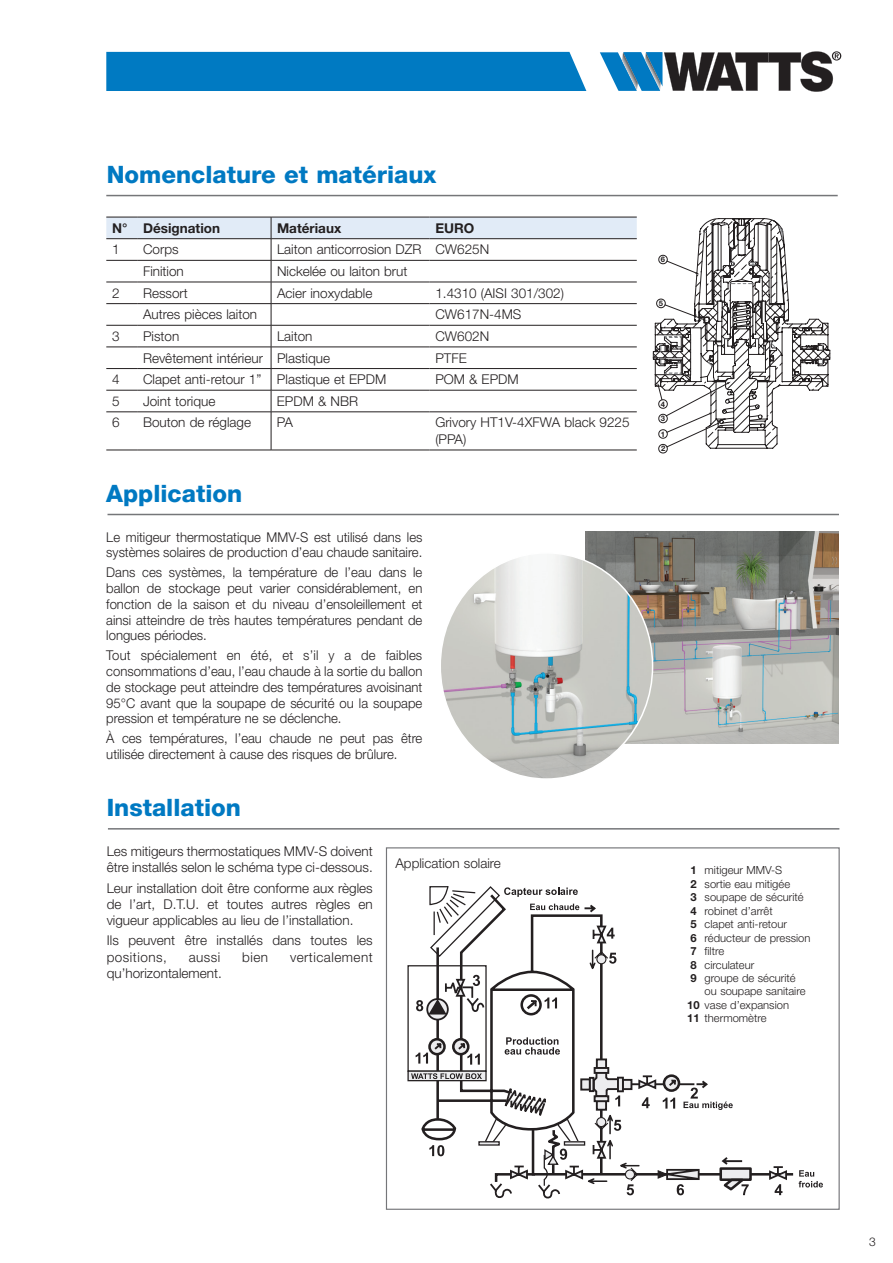
<style>
.page{position:relative;width:893px;height:1263px;background:#fff}
.page>*{position:absolute;margin:0;border:0;box-sizing:border-box;transform-origin:0 0}
.t1{font:800 24px "Helvetica Neue LT Std";color:#0079c2}
.t2{font:300 13.5px/15.8px "Helvetica Neue LT Std";color:#231f20}
.t3{font:700 13.5px "Helvetica Neue LT Std";color:#231f20}
.t4{font:300 13.5px "Helvetica Neue LT Std";letter-spacing:.035em;color:#231f20}
.t5{font:300 12px "Helvetica Neue LT Std";color:#231f20}
.t6{font:300 11.25px/13.5px "Helvetica Neue LT Std";color:#231f20}
.t7{font:700 7.65px/14.7px "Helvetica Neue LT Std";color:#231f20}
.s1{font-weight:700}
</style>
<div class="page">
<svg style="left:600px;top:51px;width:242px;height:41px"></svg>
<div style="left:106px;top:52px;width:480px;height:39px;background:#007ac2"></div>
<hr style="left:106px;top:412px;width:31px;height:1px;background:#231f20">
<hr style="left:137px;top:412px;width:134px;height:1px;background:#231f20">
<hr style="left:106px;top:450px;width:31px;height:1px;background:#231f20">
<hr style="left:137px;top:450px;width:134px;height:1px;background:#231f20">
<svg style="left:106px;top:217px;width:531px;height:195px"></svg>
<hr style="left:429px;top:390px;width:208px;height:1px;background:#231f20">
<hr style="left:271px;top:412px;width:158px;height:1px;background:#231f20">
<hr style="left:271px;top:412px;width:1px;height:38px;background:#231f20">
<hr style="left:429px;top:412px;width:208px;height:1px;background:#231f20">
<hr style="left:271px;top:450px;width:158px;height:1px;background:#231f20">
<hr style="left:429px;top:450px;width:208px;height:1px;background:#231f20">
<hr style="left:106px;top:195px;width:732px;height:1px;background:#757679">
<hr style="left:108px;top:828px;width:731px;height:1px;background:#757679">
<hr style="left:108px;top:514px;width:731px;height:1px;background:#757679">
<div style="left:407px;top:965px;width:80px;height:107px;border:1px solid #231f20"></div>
<div style="left:408px;top:1071px;width:78px;height:10px;background:#ececee"></div>
<div style="left:407px;top:1070px;width:80px;height:11px;border:1px solid #231f20"></div>
<svg style="left:411px;top:886px;width:412px;height:312px"></svg>
<svg style="left:653px;top:218px;width:177px;height:235px"></svg>
<img style="left:585px;top:531px;width:254px;height:213px">
<img style="left:442px;top:553px;width:211px;height:224px">
<h1 class="t1" style="left:107px;top:160px;width:331px">Nomenclature et matériaux</h1>
<p class="t3" style="left:112px;top:220px;width:109px">N° Désignation</p>
<p class="t3" style="left:277px;top:220px;width:66px">Matériaux</p>
<p class="t3" style="left:435px;top:220px;width:41px">EURO</p>
<p class="t2" style="left:112px;top:241px;width:9px">1</p>
<p class="t2" style="left:143px;top:241px;width:37px">Corps</p>
<p class="t2" style="left:277px;top:241px;width:214px">Laiton anticorrosion DZR CW625N</p>
<p class="t2" style="left:143px;top:263px;width:42px">Finition</p>
<p class="t2" style="left:277px;top:263px;width:132px">Nickelée ou laiton brut</p>
<p class="t2" style="left:112px;top:285px;width:9px">2</p>
<p class="t2" style="left:143px;top:285px;width:46px">Ressort</p>
<p class="t2" style="left:277px;top:285px;width:97px">Acier inoxydable</p>
<p class="t2" style="left:435px;top:285px;width:130px">1.4310 (AISI 301/302)</p>
<p class="t2" style="left:143px;top:306px;width:116px">Autres pièces laiton</p>
<p class="t2" style="left:435px;top:306px;width:88px">CW617N-4MS</p>
<p class="t2" style="left:112px;top:328px;width:9px">3</p>
<p class="t2" style="left:143px;top:328px;width:38px">Piston</p>
<p class="t2" style="left:277px;top:328px;width:37px">Laiton</p>
<p class="t2" style="left:435px;top:328px;width:55px">CW602N</p>
<p class="t2" style="left:143px;top:350px;width:188px">Revêtement intérieur Plastique</p>
<p class="t2" style="left:435px;top:350px;width:33px">PTFE</p>
<p class="t2" style="left:112px;top:371px;width:9px">4</p>
<p class="t2" style="left:143px;top:371px;width:245px">Clapet anti-retour 1” Plastique et EPDM</p>
<p class="t2" style="left:435px;top:371px;width:85px">POM &amp; EPDM</p>
<p class="t2" style="left:112px;top:393px;width:9px">5</p>
<p class="t2" style="left:143px;top:393px;width:74px">Joint torique</p>
<p class="t2" style="left:277px;top:393px;width:83px">EPDM &amp; NBR</p>
<p class="t2" style="left:112px;top:414px;width:9px">6</p>
<p class="t2" style="left:143px;top:414px;width:110px">Bouton de réglage</p>
<p class="t2" style="left:277px;top:414px;width:18px">PA</p>
<p class="t2" style="left:435px;top:414px;width:196px;line-height:16.5px">Grivory HT1V-4XFWA black 9225 (PPA)</p>
<h1 class="t1" style="left:106px;top:479px;width:138px">Application</h1>
<p class="t2" style="left:106px;top:529px;width:318px">Le mitigeur thermostatique MMV-S est utilisé dans les systèmes solaires de production d’eau chaude sanitaire.</p>
<p class="t2" style="left:106px;top:564px;width:318px;text-align:justify">Dans ces systèmes, la température de l’eau dans le ballon de stockage peut varier considérablement, en fonction de la saison et du niveau d’ensoleillement et ainsi atteindre de très hautes températures pendant de longues périodes.</p>
<p class="t2" style="left:106px;top:647px;width:318px;text-align:justify">Tout spécialement en été, et s’il y a de faibles consommations d’eau, l’eau chaude à la sortie du ballon de stockage peut atteindre des températures avoisinant 95°C avant que la soupape de sécurité ou la soupape pression et température ne se déclenche.</p>
<p class="t2" style="left:106px;top:730px;width:318px">À ces températures, l’eau chaude ne peut pas être utilisée directement à cause des risques de brûlure.</p>
<h1 class="t1" style="left:107px;top:793px;width:136px">Installation</h1>
<p class="t2" style="left:107px;top:843px;width:268px;line-height:16.2px">Les mitigeurs thermostatiques MMV-S doivent être installés selon le schéma type ci-dessous.</p>
<p class="t2" style="left:107px;top:879px;width:268px;line-height:16.2px;text-align:justify">Leur installation doit être conforme aux règles de l’art, D.T.U. et toutes autres règles en vigueur applicables au lieu de l’installation.</p>
<p class="t2" style="left:107px;top:932px;width:268px;line-height:16.2px">Ils peuvent être installés dans toutes les positions,</p>
<p class="t2" style="left:189px;top:949px;width:33px">aussi</p>
<p class="t2" style="left:242px;top:949px;width:27px">bien</p>
<p class="t4" style="left:290px;top:949px;width:84px">verticalement</p>
<p class="t2" style="left:107px;top:965px;width:117px">qu’horizontalement.</p>
<p class="t2" style="left:395px;top:855px;width:107px">Application solaire</p>
<p class="t7" style="left:661px;top:252px;width:6px">6</p>
<p class="t7" style="left:659px;top:296px;width:6px">5</p>
<p class="t7" style="left:661px;top:396px;width:6px">4</p>
<p class="t7" style="left:661px;top:411px;width:6px">3</p>
<p class="t7" style="left:661px;top:426px;width:6px">1<br>2</p>
<p class="t6" style="left:690px;top:863px;width:122px"><span class="s1">1</span> mitigeur MMV-S<br><span class="s1">2</span> sortie eau mitigée<br><span class="s1">3</span> soupape de sécurité<br><span class="s1">4</span> robinet d’arrêt<br><span class="s1">5</span> clapet anti-retour<br><span class="s1">6</span> réducteur de pression<br><span class="s1">7</span> filtre<br><span class="s1">8</span> circulateur<br><span class="s1">9</span> groupe de sécurité</p>
<p class="t6" style="left:687px;top:984px;width:120px;text-indent:17px">ou soupape sanitaire<br><span class="s1">10</span> vase d’expansion<br><span class="s1">11</span> thermomètre</p>
<p class="t5" style="left:869px;top:1234px;width:8px">3</p>
</div>
